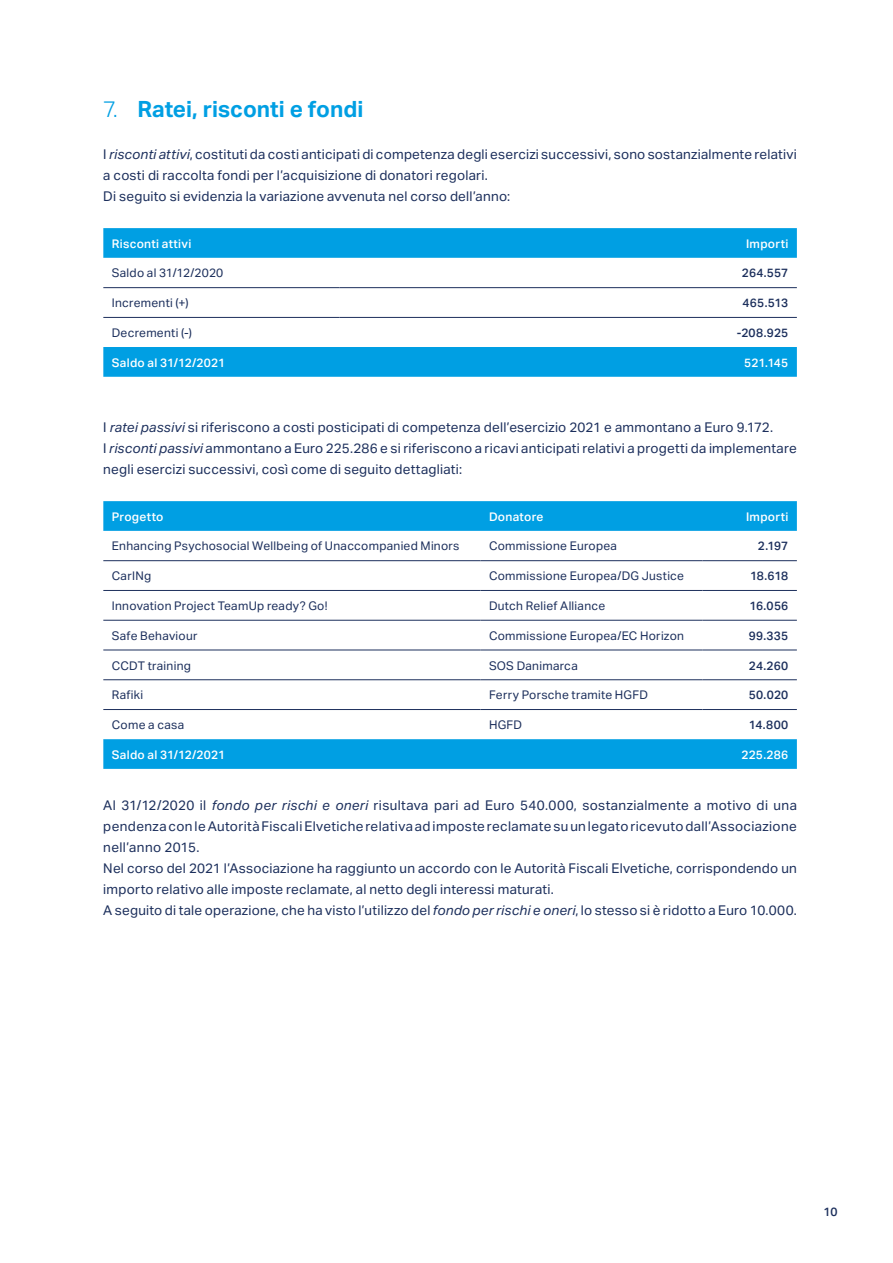
<style>
.page{position:relative;width:893px;height:1263px;background:#fff}
.page>*{position:absolute;margin:0;border:0;box-sizing:border-box;transform-origin:0 0}
.t1{font:700 22.5px "Aktiv Grotesk";color:#009fe3}
.t2{font:13.5px/21px "Aktiv Grotesk";letter-spacing:.02em;color:#1c2f5c}
.t3{font:12px "Aktiv Grotesk";letter-spacing:.025em;color:#1c2f5c}
.t4{font:500 12px "Aktiv Grotesk";letter-spacing:.02em;color:#fff}
.t5{font:500 12px "Aktiv Grotesk";letter-spacing:.01em;color:#1c2f5c}
.s1{font-weight:300}
.s2{font-style:italic}
</style>
<div class="page">
<div style="left:103px;top:228px;width:694px;height:149px;background:#009fe3"></div>
<svg style="left:103px;top:258px;width:694px;height:89px"></svg>
<hr style="left:103px;top:287px;width:236px;height:1px;background:#1c2f5c">
<hr style="left:339px;top:287px;width:458px;height:1px;background:#1c2f5c">
<hr style="left:103px;top:317px;width:236px;height:1px;background:#1c2f5c">
<hr style="left:339px;top:317px;width:458px;height:1px;background:#1c2f5c">
<div style="left:103px;top:501px;width:694px;height:268px;background:#009fe3"></div>
<svg style="left:103px;top:531px;width:694px;height:208px"></svg>
<hr style="left:103px;top:560px;width:377px;height:1px;background:#1c2f5c">
<hr style="left:480px;top:560px;width:222px;height:1px;background:#1c2f5c">
<hr style="left:702px;top:560px;width:95px;height:1px;background:#1c2f5c">
<hr style="left:103px;top:590px;width:377px;height:1px;background:#1c2f5c">
<hr style="left:480px;top:590px;width:222px;height:1px;background:#1c2f5c">
<hr style="left:702px;top:590px;width:95px;height:1px;background:#1c2f5c">
<hr style="left:103px;top:620px;width:377px;height:1px;background:#1c2f5c">
<hr style="left:480px;top:620px;width:222px;height:1px;background:#1c2f5c">
<hr style="left:702px;top:620px;width:95px;height:1px;background:#1c2f5c">
<hr style="left:103px;top:650px;width:377px;height:1px;background:#1c2f5c">
<hr style="left:480px;top:650px;width:222px;height:1px;background:#1c2f5c">
<hr style="left:702px;top:650px;width:95px;height:1px;background:#1c2f5c">
<hr style="left:103px;top:679px;width:377px;height:1px;background:#1c2f5c">
<hr style="left:480px;top:679px;width:222px;height:1px;background:#1c2f5c">
<hr style="left:702px;top:679px;width:95px;height:1px;background:#1c2f5c">
<hr style="left:103px;top:709px;width:377px;height:1px;background:#1c2f5c">
<hr style="left:480px;top:709px;width:222px;height:1px;background:#1c2f5c">
<hr style="left:702px;top:709px;width:95px;height:1px;background:#1c2f5c">
<h1 class="t1" style="left:103px;top:95px;width:261px"><span class="s1">7.</span> Ratei, risconti e fondi</h1>
<p class="t2" style="left:103px;top:144px;width:695px">I <span class="s2">risconti attivi</span>, costituti da costi anticipati di competenza degli esercizi successivi, sono sostanzialmente relativi a costi di raccolta fondi per l’acquisizione di donatori regolari.<br>Di seguito si evidenzia la variazione avvenuta nel corso dell’anno:</p>
<p class="t4" style="left:112px;top:236px;width:81px">Risconti attivi</p>
<p class="t4" style="left:746px;top:236px;width:44px">Importi</p>
<p class="t3" style="left:112px;top:266px;width:113px">Saldo al 31/12/2020</p>
<p class="t5" style="left:742px;top:266px;width:48px">264.557</p>
<p class="t3" style="left:112px;top:296px;width:78px">Incrementi (+)</p>
<p class="t5" style="left:743px;top:296px;width:47px">465.513</p>
<p class="t3" style="left:112px;top:326px;width:82px">Decrementi (-)</p>
<p class="t5" style="left:737px;top:325px;width:53px">-208.925</p>
<p class="t4" style="left:112px;top:355px;width:115px">Saldo al 31/12/2021</p>
<p class="t4" style="left:744px;top:355px;width:46px">521.145</p>
<p class="t2" style="left:103px;top:417px;width:695px">I <span class="s2">ratei passivi</span> si riferiscono a costi posticipati di competenza dell’esercizio 2021 e ammontano a Euro 9.172.<br>I <span class="s2">risconti passivi</span> ammontano a Euro 225.286 e si riferiscono a ricavi anticipati relativi a progetti da implementare negli esercizi successivi, così come di seguito dettagliati:</p>
<p class="t4" style="left:112px;top:509px;width:53px">Progetto</p>
<p class="t4" style="left:489px;top:509px;width:56px">Donatore</p>
<p class="t4" style="left:746px;top:509px;width:44px">Importi</p>
<p class="t3" style="left:112px;top:539px;width:349px">Enhancing Psychosocial Wellbeing of Unaccompanied Minors</p>
<p class="t3" style="left:489px;top:539px;width:130px">Commissione Europea</p>
<p class="t5" style="left:758px;top:539px;width:32px">2.197</p>
<p class="t3" style="left:112px;top:569px;width:41px">CarINg</p>
<p class="t3" style="left:489px;top:569px;width:197px">Commissione Europea/DG Justice</p>
<p class="t5" style="left:750px;top:569px;width:40px">18.618</p>
<p class="t3" style="left:112px;top:599px;width:217px">Innovation Project TeamUp ready? Go!</p>
<p class="t3" style="left:489px;top:599px;width:118px">Dutch Relief Alliance</p>
<p class="t5" style="left:749px;top:598px;width:41px">16.056</p>
<p class="t3" style="left:112px;top:628px;width:87px">Safe Behaviour</p>
<p class="t3" style="left:489px;top:628px;width:197px">Commissione Europea/EC Horizon</p>
<p class="t5" style="left:749px;top:628px;width:41px">99.335</p>
<p class="t3" style="left:112px;top:658px;width:81px">CCDT training</p>
<p class="t3" style="left:489px;top:658px;width:90px">SOS Danimarca</p>
<p class="t5" style="left:749px;top:658px;width:41px">24.260</p>
<p class="t3" style="left:112px;top:688px;width:33px">Rafiki</p>
<p class="t3" style="left:489px;top:688px;width:160px">Ferry Porsche tramite HGFD</p>
<p class="t5" style="left:749px;top:688px;width:41px">50.020</p>
<p class="t3" style="left:112px;top:718px;width:74px">Come a casa</p>
<p class="t3" style="left:489px;top:718px;width:35px">HGFD</p>
<p class="t5" style="left:749px;top:717px;width:41px">14.800</p>
<p class="t4" style="left:112px;top:747px;width:115px">Saldo al 31/12/2021</p>
<p class="t4" style="left:741px;top:747px;width:48px">225.286</p>
<p class="t2" style="left:103px;top:795px;width:695px">Al 31/12/2020 il <span class="s2">fondo per rischi e oneri</span> risultava pari ad Euro 540.000, sostanzialmente a motivo di una pendenza con le Autorità Fiscali Elvetiche relativa ad imposte reclamate su un legato ricevuto dall’Associazione nell’anno 2015.<br>Nel corso del 2021 l’Associazione ha raggiunto un accordo con le Autorità Fiscali Elvetiche, corrispondendo un importo relativo alle imposte reclamate, al netto degli interessi maturati.<br>A seguito di tale operazione, che ha visto l’utilizzo del <span class="s2">fondo per rischi e oneri</span>, lo stesso si è ridotto a Euro 10.000.</p>
<p class="t5" style="left:823px;top:1205px;width:15px">10</p>
</div>
